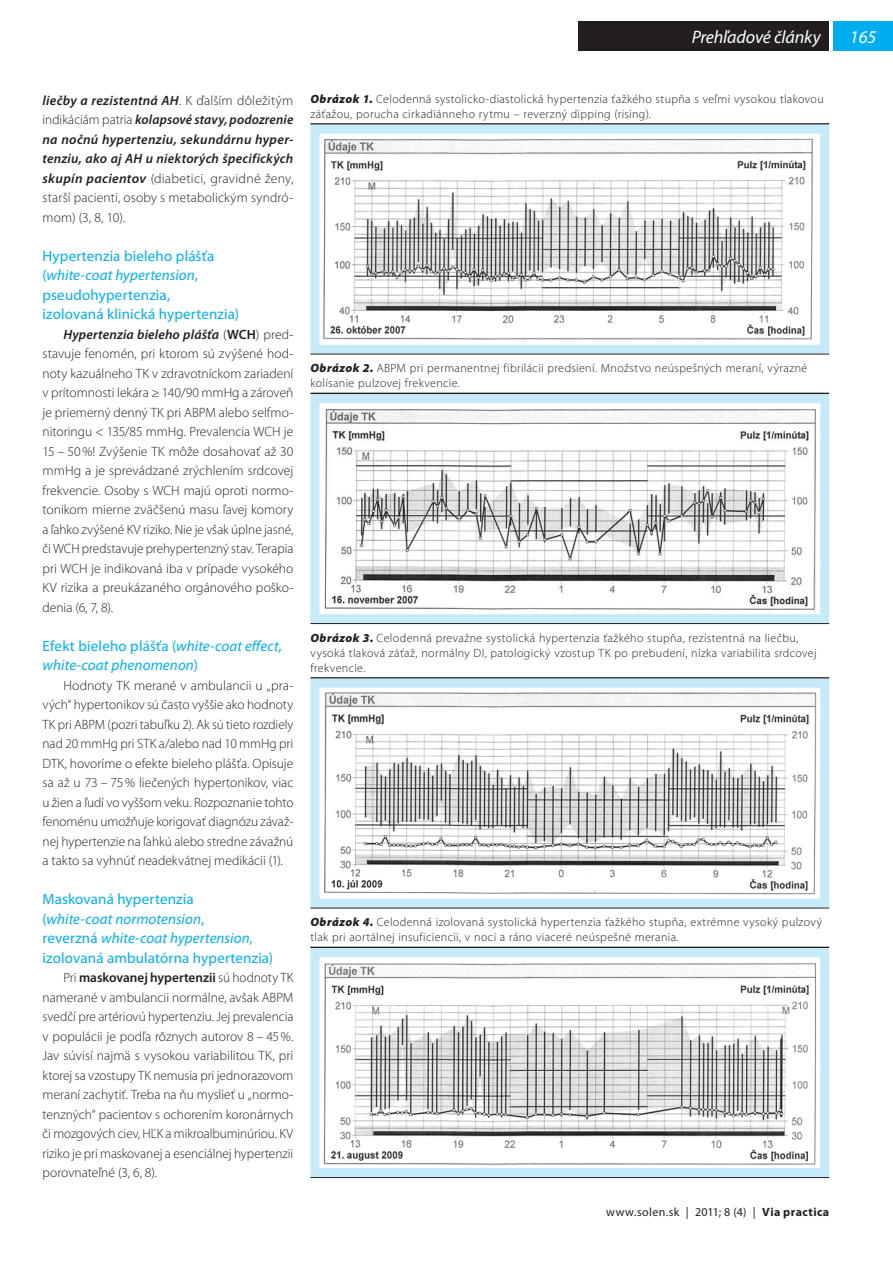
<style>
.page{position:relative;width:893px;height:1263px;background:#fff}
.page>*{position:absolute;margin:0;border:0;box-sizing:border-box;transform-origin:0 0}
.t1{font:italic 18px "Myriad Pro";letter-spacing:-.01em;color:#fff}
.t2{font:15px/19.5px "Myriad Pro";letter-spacing:.01em;color:#00aeef}
.t3{font:italic 15px/19.5px "Myriad Pro";letter-spacing:.01em;color:#00aeef}
.t4{font:300 13.5px/19.5px "Myriad Pro";color:#231f20;text-align:justify}
.t5{font:italic 600 13.5px/19.5px "Myriad Pro";letter-spacing:.02em;color:#231f20;text-align:justify}
.t6{font:300 12px/15px "Myriad Pro";letter-spacing:.03em;color:#231f20}
.t7{font:12px "Myriad Pro";letter-spacing:.03em;color:#231f20}
.s1{font-weight:300;font-style:normal}
.s2{font-style:italic}
.s3{font-weight:600;font-style:italic}
.s4{font-weight:600}
.s5{font-style:normal}
.s6{font-weight:900;font-style:italic}
.s7{font-weight:700}
</style>
<div class="page">
<div style="left:833px;top:21px;width:60px;height:30px;background:#00aeef"></div>
<hr style="left:310px;top:677px;width:519px;height:2px;background:#231f20">
<img style="left:324px;top:692px;width:493px;height:203px">
<div style="left:310px;top:679px;width:519px;height:229px;border:9px solid #c6eafa"></div>
<hr style="left:310px;top:908px;width:519px;height:1px;background:#231f20">
<hr style="left:310px;top:947px;width:519px;height:1px;background:#231f20">
<img style="left:323px;top:963px;width:493px;height:202px">
<div style="left:310px;top:948px;width:519px;height:229px;border:9px solid #c6eafa"></div>
<hr style="left:310px;top:1177px;width:519px;height:1px;background:#231f20">
<div style="left:578px;top:21px;width:251px;height:30px;background:#231f20"></div>
<hr style="left:310px;top:123px;width:519px;height:2px;background:#231f20">
<img style="left:323px;top:138px;width:490px;height:202px">
<div style="left:310px;top:125px;width:519px;height:229px;border:9px solid #c6eafa"></div>
<hr style="left:310px;top:354px;width:519px;height:1px;background:#231f20">
<hr style="left:310px;top:393px;width:519px;height:1px;background:#231f20">
<img style="left:324px;top:409px;width:492px;height:201px">
<div style="left:310px;top:394px;width:519px;height:229px;border:9px solid #c6eafa"></div>
<hr style="left:310px;top:623px;width:519px;height:1px;background:#231f20">
<h1 class="t1" style="left:692px;top:26px;width:131px">Prehľadové články</h1>
<p class="t5" style="left:43px;top:90px;width:252px">liečby a rezistentná AH<span class="s1">. K ďalším dôležitým indikáciám patria</span> kolapsové stavy, podozrenie na nočnú hypertenziu, sekundárnu hyper&shy;tenziu, ako aj AH u niektorých špecifických skupín pacientov <span class="s1">(diabetici, gravidné ženy, starší pacienti, osoby s metabolickým syndró&shy;mom) (3, 8, 10).</span></p>
<p class="t2" style="left:43px;top:246px;width:198px">Hypertenzia bieleho plášťa (<span class="s2">white-coat hypertension</span>, pseudohypertenzia,<br>izolovaná klinická hypertenzia)</p>
<p class="t4" style="left:43px;top:324px;width:252px;text-indent:21px"><span class="s3">Hypertenzia bieleho plášťa</span> (<span class="s4">WCH</span>) pred&shy;stavuje fenomén, pri ktorom sú zvýšené hod&shy;noty kazuálneho TK v zdravotníckom zariadení v prítomnosti lekára ≥ 140/90 mmHg a zároveň je priemerný denný TK pri ABPM alebo selfmo&shy;nitoringu &lt; 135/85 mmHg. Prevalencia WCH je 15 – 50%! Zvýšenie TK môže dosahovať až 30 mmHg a je sprevádzané zrýchlením srdcovej frekvencie. Osoby s WCH majú oproti normo&shy;tonikom mierne zväčšenú masu ľavej komory a ľahko zvýšené KV riziko. Nie je však úplne jasné, či WCH predstavuje prehypertenzný stav. Terapia pri WCH je indikovaná iba v prípade vysokého KV rizika a preukázaného orgánového poško&shy;denia (6, 7, 8).</p>
<p class="t3" style="left:43px;top:636px;width:241px"><span class="s5">Efekt bieleho plášťa (</span>white-coat effect<span class="s5">, </span>white-coat phenomenon<span class="s5">)</span></p>
<p class="t4" style="left:43px;top:675px;width:252px;text-indent:21px">Hodnoty TK merané v ambulancii u „pra&shy;vých“ hypertonikov sú často vyššie ako hodnoty TK pri ABPM (pozri tabuľku 2). Ak sú tieto rozdiely nad 20 mmHg pri STK a/alebo nad 10 mmHg pri DTK, hovoríme o efekte bieleho plášťa. Opisuje sa až u 73 – 75% liečených hypertonikov, viac u žien a ľudí vo vyššom veku. Rozpoznanie tohto fenoménu umožňuje korigovať diagnózu závaž&shy;nej hypertenzie na ľahkú alebo stredne závažnú a takto sa vyhnúť neadekvátnej medikácii (1).</p>
<p class="t2" style="left:43px;top:889px;width:232px">Maskovaná hypertenzia<br>(<span class="s2">white-coat normotension</span>,<br>reverzná <span class="s2">white-coat hypertension</span>, izolovaná ambulatórna hypertenzia)</p>
<p class="t4" style="left:43px;top:968px;width:252px;text-indent:21px">Pri <span class="s4">maskovanej hypertenzii</span> sú hodnoty TK namerané v ambulancii normálne, avšak ABPM svedčí pre artériovú hypertenziu. Jej prevalencia v populácii je podľa rôznych autorov 8 – 45%.<br>Jav súvisí najmä s vysokou variabilitou TK, pri ktorej sa vzostupy TK nemusia pri jednorazovom meraní zachytiť. Treba na ňu myslieť u „normo&shy;tenzných“ pacientov s ochorením koronárnych či mozgových ciev, HĽK a mikroalbuminúriou. KV riziko je pri maskovanej a esenciálnej hypertenzii porovnateľné (3, 6, 8).</p>
<p class="t6" style="left:310px;top:91px;width:515px"><span class="s6">Obrázok 1.</span> Celodenná systolicko-diastolická hypertenzia ťažkého stupňa s veľmi vysokou tlakovou záťažou, porucha cirkadiánneho rytmu – reverzný dipping (rising).</p>
<p class="t6" style="left:310px;top:360px;width:498px"><span class="s6">Obrázok 2.</span> ABPM pri permanentnej fibrilácii predsiení. Množstvo neúspešných meraní, výrazné kolísanie pulzovej frekvencie.</p>
<p class="t6" style="left:310px;top:630px;width:508px"><span class="s6">Obrázok 3.</span> Celodenná prevažne systolická hypertenzia ťažkého stupňa, rezistentná na liečbu, vysoká tlaková záťaž, normálny DI, patologický vzostup TK po prebudení, nízka variabilita srdcovej frekvencie.</p>
<p class="t6" style="left:310px;top:914px;width:513px"><span class="s6">Obrázok 4.</span> Celodenná izolovaná systolická hypertenzia ťažkého stupňa, extrémne vysoký pulzový tlak pri aortálnej insuficiencii, v noci a ráno viaceré neúspešné merania.</p>
<p class="t7" style="left:606px;top:1205px;width:224px">www.solen.sk | 2011; 8 (4) | <span class="s7">Via practica</span></p>
<h1 class="t1" style="left:850px;top:26px;width:28px">165</h1>
</div>
